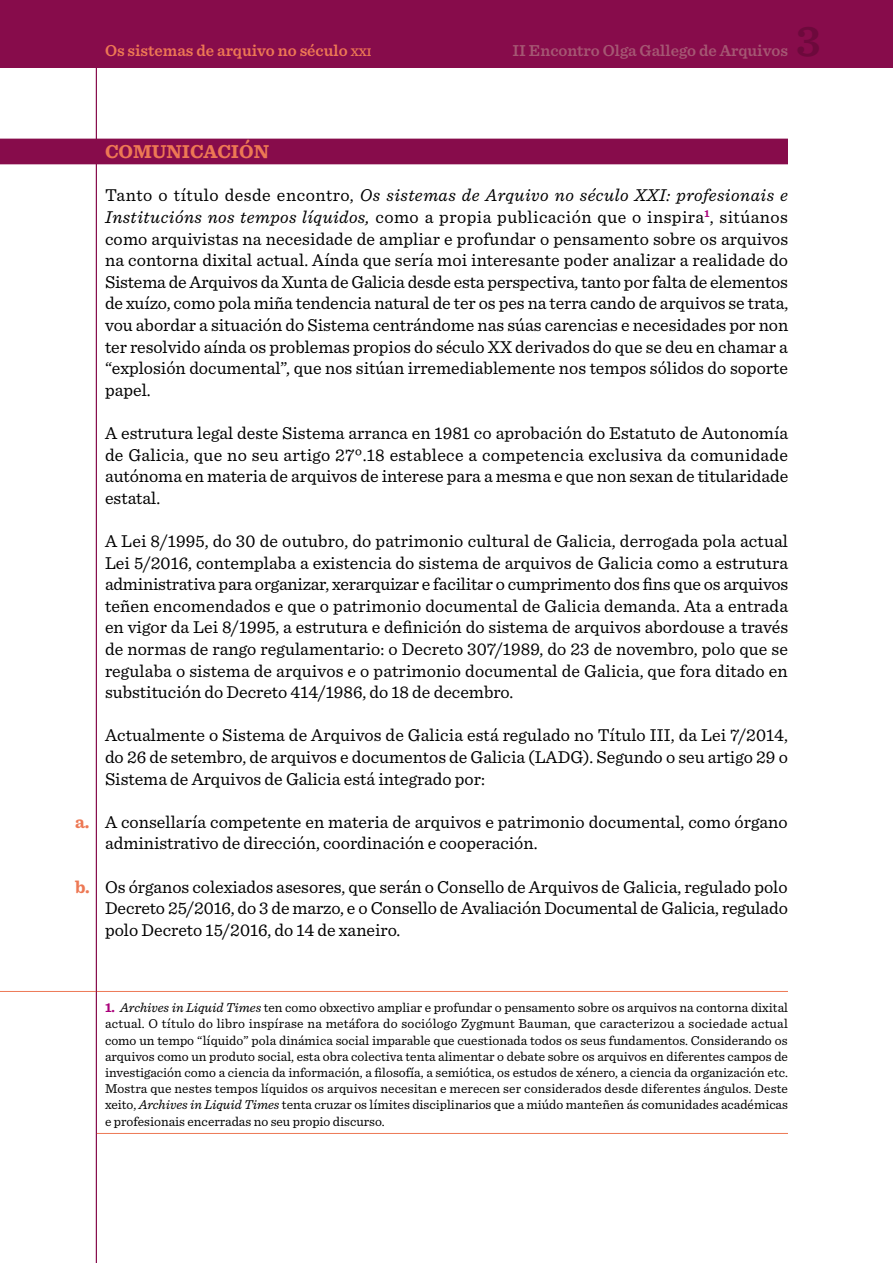
<style>
.page{position:relative;width:893px;height:1263px;background:#fff}
.page>*{position:absolute;margin:0;border:0;box-sizing:border-box;transform-origin:0 0}
.t1{font:600 45px "Sentinel";color:#6d093c}
.t2{font:700 19.5px "Sentinel";color:#ed7854}
.t3{font:18px/21.6px "Sentinel";color:#000;text-align:justify}
.t4{font:600 16.5px "Sentinel";color:#a55773}
.t5{font:600 16.5px "Sentinel";color:#ed7854}
.t6{font:13.5px/16.2px "Sentinel";color:#000;text-align:justify}
.s1{font-size:11.55px}
.s2{font-style:italic}
.s3{font-weight:700;color:#ed7854}
.s4{font-weight:700;color:#aa007a}
</style>
<div class="page">
<div style="left:0;top:0;width:893px;height:68px;background:#870c4b"></div>
<div style="left:0;top:139px;width:788px;height:25px;background:#870c4b"></div>
<hr style="left:0;top:991px;width:788px;height:1px;background:#ed7854">
<hr style="left:96px;top:1133px;width:692px;height:1px;background:#ed7854">
<hr style="left:96px;top:68px;width:1px;height:1195px;background:#870c4b">
<p class="t5" style="left:105px;top:38px;width:268px">Os sistemas de arquivo no século <span class="s1">xxi</span></p>
<p class="t4" style="left:512px;top:38px;width:277px">II Encontro Olga Gallego de Arquivos</p>
<h1 class="t1" style="left:796px;top:7px;width:26px">3</h1>
<p class="t2" style="left:105px;top:136px;width:166px">COMUNICACIÓN</p>
<p class="t3" style="left:105px;top:183px;width:685px">Tanto o título desde encontro, <span class="s2">Os sistemas de Arquivo no século XXI: profesionais e Institucións nos tempos líquidos,</span> como a propia publicación que o inspira<sup>1</sup>, sitúanos como arquivistas na necesidade de ampliar e profundar o pensamento sobre os arquivos na contorna dixital actual. Aínda que sería moi interesante poder analizar a realidade do Sistema de Arquivos da Xunta de Galicia desde esta perspectiva, tanto por falta de elementos de xuízo, como pola miña tendencia natural de ter os pes na terra cando de arquivos se trata, vou abordar a situación do Sistema centrándome nas súas carencias e necesidades por non ter resolvido aínda os problemas propios do século XX derivados do que se deu en chamar a “explosión documental”, que nos sitúan irremediablemente nos tempos sólidos do soporte papel.</p>
<p class="t3" style="left:105px;top:421px;width:685px">A estrutura legal deste Sistema arranca en 1981 co aprobación do Estatuto de Autonomía de Galicia, que no seu artigo 27º.18 establece a competencia exclusiva da comunidade autónoma en materia de arquivos de interese para a mesma e que non sexan de titularidade estatal.</p>
<p class="t3" style="left:105px;top:529px;width:685px">A Lei 8/1995, do 30 de outubro, do patrimonio cultural de Galicia, derrogada pola actual Lei 5/2016, contemplaba a existencia do sistema de arquivos de Galicia como a estrutura administrativa para organizar, xerarquizar e facilitar o cumprimento dos fins que os arquivos teñen encomendados e que o patrimonio documental de Galicia demanda. Ata a entrada en vigor da Lei 8/1995, a estrutura e definición do sistema de arquivos abordouse a través de normas de rango regulamentario: o Decreto 307/1989, do 23 de novembro, polo que se regulaba o sistema de arquivos e o patrimonio documental de Galicia, que fora ditado en substitución do Decreto 414/1986, do 18 de decembro.</p>
<p class="t3" style="left:105px;top:723px;width:685px">Actualmente o Sistema de Arquivos de Galicia está regulado no Título III, da Lei 7/2014, do 26 de setembro, de arquivos e documentos de Galicia (LADG). Segundo o seu artigo 29 o Sistema de Arquivos de Galicia está integrado por:</p>
<p class="t3" style="left:105px;top:810px;width:684px;text-indent:-30px"><span class="s3">A.</span> A consellaría competente en materia de arquivos e patrimonio documental, como órgano administrativo de dirección, coordinación e cooperación.</p>
<p class="t3" style="left:105px;top:875px;width:684px;text-indent:-30px"><span class="s3">B.</span> Os órganos colexiados asesores, que serán o Consello de Arquivos de Galicia, regulado polo Decreto 25/2016, do 3 de marzo, e o Consello de Avaliación Documental de Galicia, regulado polo Decreto 15/2016, do 14 de xaneiro.</p>
<p class="t6" style="left:105px;top:999px;width:684px"><span class="s4">1.</span> <span class="s2">Archives in Liquid Times</span> ten como obxectivo ampliar e profundar o pensamento sobre os arquivos na contorna dixital actual. O título do libro inspírase na metáfora do sociólogo Zygmunt Bauman, que caracterizou a sociedade actual como un tempo “líquido” pola dinámica social imparable que cuestionada todos os seus fundamentos. Considerando os arquivos como un produto social, esta obra colectiva tenta alimentar o debate sobre os arquivos en diferentes campos de investigación como a ciencia da información, a filosofía, a semiótica, os estudos de xénero, a ciencia da organización etc.<br>Mostra que nestes tempos líquidos os arquivos necesitan e merecen ser considerados desde diferentes ángulos. Deste xeito, <span class="s2">Archives in Liquid Times</span> tenta cruzar os límites disciplinarios que a miúdo manteñen ás comunidades académicas e profesionais encerradas no seu propio discurso.</p>
</div>
